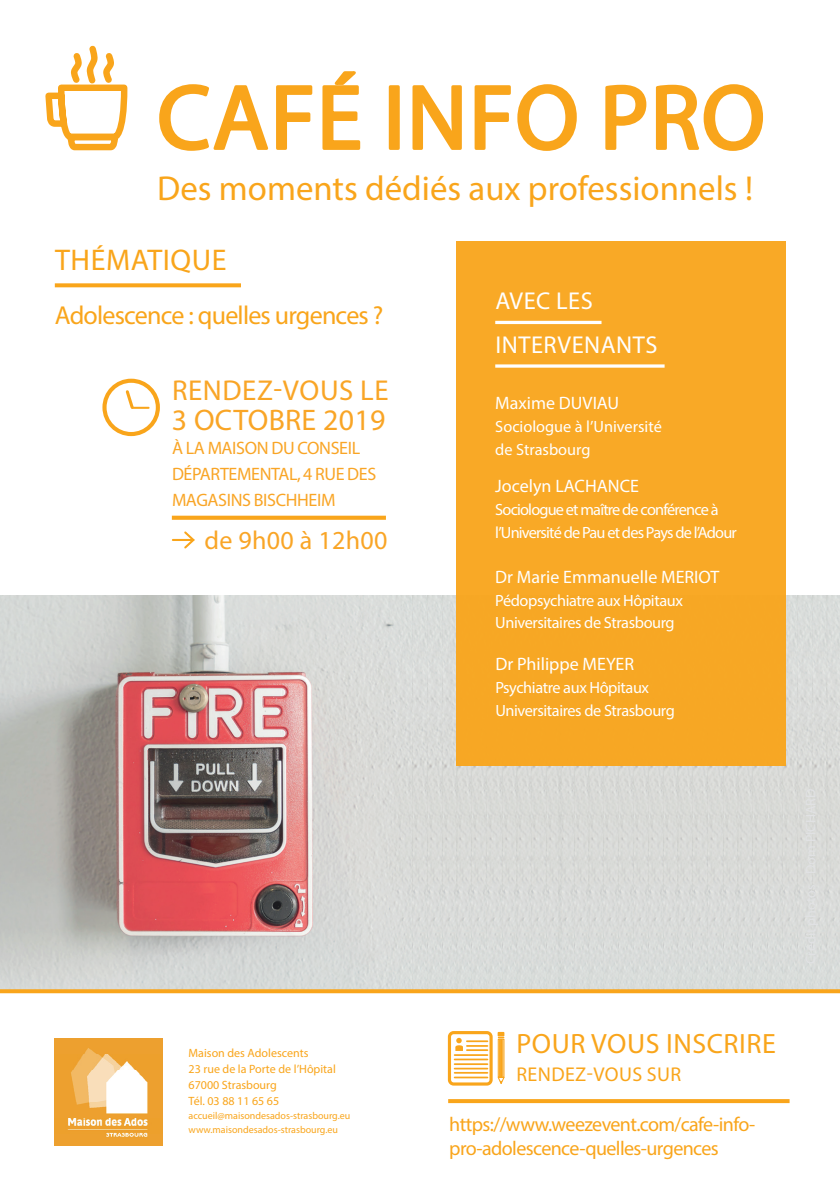
<style>
.page{position:relative;width:840px;height:1191px;background:#fff}
.page>*{position:absolute;margin:0;border:0;box-sizing:border-box;transform-origin:0 0}
.t1{font:91.4px "Myriad Pro";letter-spacing:.02em;color:#f9a51b}
.t2{font:34.8px "Myriad Pro";color:#f9a51b}
.t3{font:30px "Myriad Pro";letter-spacing:.02em;color:#f9a51b}
.t4{font:29.8px "Myriad Pro";letter-spacing:.01em;color:#f9a526}
.t5{font:28.8px "Myriad Pro";letter-spacing:.02em;color:#f9a526}
.t6{font:28px "Myriad Pro";letter-spacing:.02em;color:#f9a51b}
.t7{font:26px "Myriad Pro";letter-spacing:-.03em;color:#f9a51b}
.t8{font:26px "Myriad Pro";letter-spacing:.01em;color:#f9a526}
.t9{font:24.4px "Myriad Pro";letter-spacing:.02em;color:#fff}
.t10{font:20px/24px "Myriad Pro";letter-spacing:-.03em;color:#f9a51b}
.t11{font:20px "Myriad Pro";letter-spacing:.02em;color:#f9a51b}
.t12{font:18px "Myriad Pro";color:#fff}
.t13{font:18px/26px "Myriad Pro";letter-spacing:-.02em;color:#f9a526}
.t14{font:16.2px/22.8px "Myriad Pro";letter-spacing:-.025em;color:#fff}
.t15{font:16.2px/22.8px "Myriad Pro";letter-spacing:-.05em;color:#fff}
.t16{font:16.2px/22.8px "Myriad Pro";color:#fff}
.t17{font:12px/16px "Myriad Pro";color:#f9a51b}
.t18{font:10px/14px "Myriad Pro";color:#f9a51b}
</style>
<div class="page">
<div style="left:561px;top:596px;width:278px;height:393px;background:#d9dbd8"></div>
<img style="left:0;top:595px;width:561px;height:394px">
<svg style="left:159px;top:84px;width:154px;height:67px"></svg>
<svg style="left:322px;top:71px;width:39px;height:79px"></svg>
<div style="left:388px;top:85px;width:11px;height:65px;border:3px solid #f9a51b"></div>
<svg style="left:412px;top:85px;width:50px;height:65px"></svg>
<svg style="left:474px;top:84px;width:103px;height:67px"></svg>
<svg style="left:605px;top:84px;width:42px;height:66px"></svg>
<svg style="left:655px;top:84px;width:108px;height:67px"></svg>
<img style="left:55px;top:1038px;width:107px;height:107px">
<svg style="left:131px;top:283px;width:110px;height:4px"></svg>
<svg style="left:45px;top:45px;width:86px;height:243px"></svg>
<div style="left:456px;top:241px;width:329px;height:524px;background:#f9a926"></div>
<svg style="left:495px;top:364px;width:169px;height:4px"></svg>
<hr style="left:495px;top:321px;width:106px;height:3px;background:#fff">
<svg style="left:0;top:989px;width:839px;height:4px;background:#f6a826"></svg>
<svg style="left:449px;top:1032px;width:42px;height:52px"></svg>
<div style="left:447px;top:1031px;width:45px;height:54px;border:3px solid #f9a51b;border-radius:4px"></div>
<hr style="left:454px;top:1054px;width:33px;height:2px;background:#f9a51b">
<hr style="left:454px;top:1058px;width:33px;height:2px;background:#f9a51b">
<hr style="left:454px;top:1063px;width:33px;height:2px;background:#f9a51b">
<hr style="left:454px;top:1067px;width:33px;height:2px;background:#f9a51b">
<hr style="left:454px;top:1072px;width:33px;height:1px;background:#f9a51b">
<hr style="left:454px;top:1076px;width:33px;height:2px;background:#f9a51b">
<svg style="left:455px;top:1037px;width:32px;height:14px"></svg>
<svg style="left:497px;top:1032px;width:8px;height:52px"></svg>
<svg style="left:448px;top:1099px;width:341px;height:4px"></svg>
<hr style="left:173px;top:539px;width:20px;height:2px;background:#f9a51b">
<svg style="left:182px;top:531px;width:13px;height:18px"></svg>
<div style="left:102px;top:379px;width:58px;height:57px;border:4px solid #f9a51b;border-radius:50%"></div>
<svg style="left:125px;top:388px;width:23px;height:21px"></svg>
<div style="left:172px;top:515px;width:214px;height:5px;background:#f9a51b"></div>
<h1 class="t1" style="left:157px;top:61px;width:608px">CAFÉ INFO PRO</h1>
<h2 class="t2" style="left:157px;top:167px;width:597px">Des moments dédiés aux professionnels !</h2>
<h3 class="t3" style="left:55px;top:241px;width:173px">THÉMATIQUE</h3>
<h3 class="t7" style="left:55px;top:299px;width:330px">Adolescence : quelles urgences ?</h3>
<h3 class="t5" style="left:172px;top:373px;width:218px">RENDEZ-VOUS LE</h3>
<h3 class="t4" style="left:172px;top:402px;width:215px">3 OCTOBRE 2019</h3>
<p class="t13" style="left:172px;top:434px;width:206px">À LA MAISON DU CONSEIL<br>DÉPARTEMENTAL, 4 RUE DES<br>MAGASINS BISCHHEIM</p>
<h3 class="t8" style="left:204px;top:524px;width:184px">de 9h00 à 12h00</h3>
<h3 class="t9" style="left:495px;top:286px;width:99px">AVEC LES</h3>
<h3 class="t9" style="left:495px;top:329px;width:163px">INTERVENANTS</h3>
<p class="t12" style="left:495px;top:392px;width:125px">Maxime DUVIAU</p>
<p class="t16" style="left:495px;top:415px;width:168px">Sociologue à l’Université de Strasbourg</p>
<p class="t12" style="left:495px;top:475px;width:145px">Jocelyn LACHANCE</p>
<p class="t15" style="left:495px;top:498px;width:243px">Sociologue et maître de conférence à l’Université de Pau et des Pays de l’Adour</p>
<p class="t12" style="left:495px;top:566px;width:225px">Dr Marie Emmanuelle MERIOT</p>
<p class="t14" style="left:495px;top:588px;width:189px">Pédopsychiatre aux Hôpitaux<br>Universitaires de Strasbourg</p>
<p class="t12" style="left:495px;top:653px;width:140px">Dr Philippe MEYER</p>
<p class="t14" style="left:495px;top:676px;width:181px">Psychiatre aux Hôpitaux<br>Universitaires de Strasbourg</p>
<p class="t17" style="left:188px;top:1044px;width:149px">Maison des Adolescents<br>23 rue de la Porte de l’Hôpital<br>67000 Strasbourg<br>Tél. 03 88 11 65 65</p>
<p class="t18" style="left:188px;top:1108px;width:163px">accueil@maisondesados-strasbourg.eu www.maisondesados-strasbourg.eu</p>
<h3 class="t6" style="left:516px;top:1026px;width:261px">POUR VOUS INSCRIRE</h3>
<p class="t11" style="left:516px;top:1061px;width:166px">RENDEZ-VOUS SUR</p>
<p class="t10" style="left:449px;top:1112px;width:307px">https://www.weezevent.com/cafe-info&shy;pro-adolescence-quelles-urgences</p>
</div>
